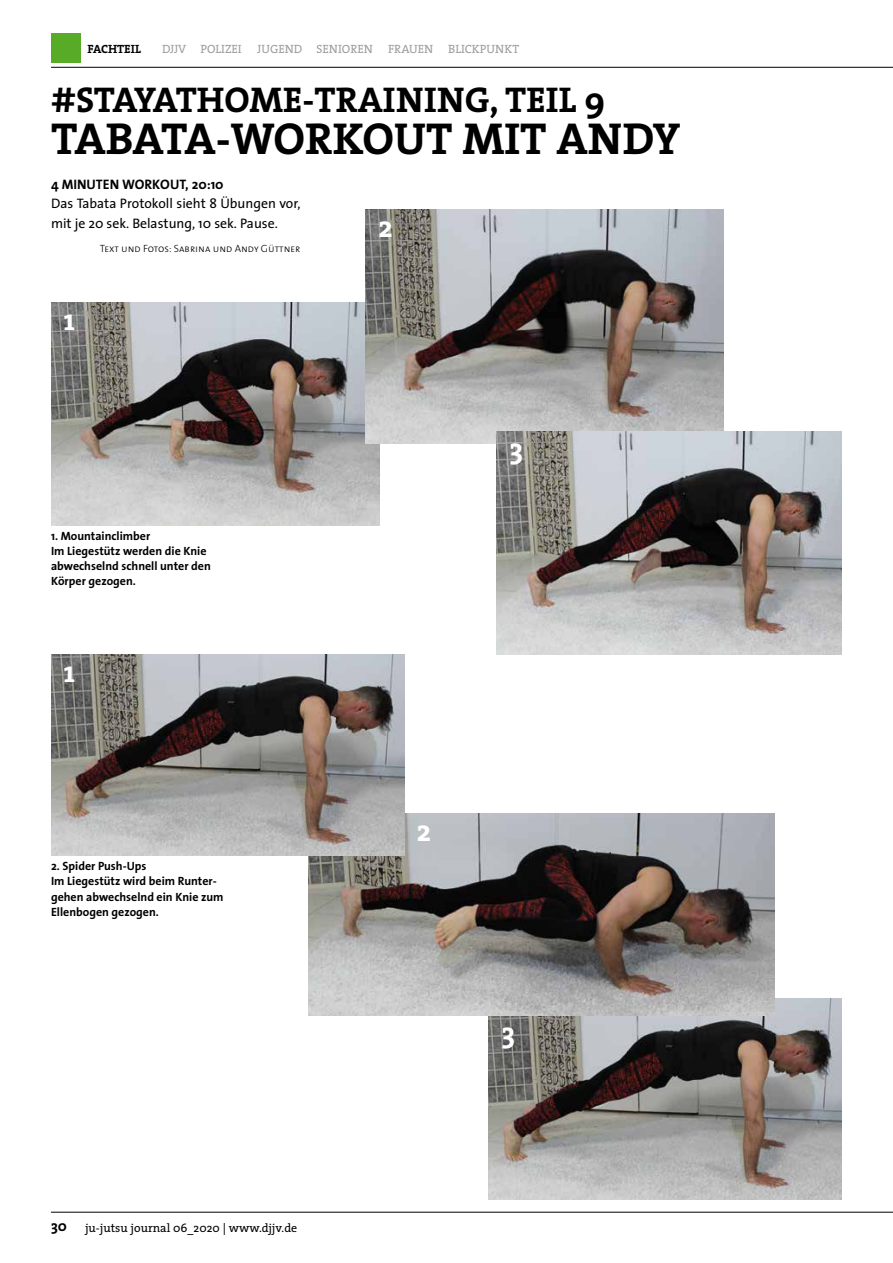
<style>
.page{position:relative;width:893px;height:1263px;background:#fff}
.page>*{position:absolute;margin:0;border:0;box-sizing:border-box;transform-origin:0 0}
.t1{font:700 45px "The Serif";color:#000}
.t2{font:700 36px "The Serif";color:#000}
.t3{font:700 30px "The Serif";color:#fff}
.t4{font:13.8px/19.5px "Thesis Sans";color:#000}
.t5{font:700 13.8px "Thesis Sans";color:#000}
.t6{font:700 12px/15px "Thesis Sans";color:#000}
.t7{font:12px "The Serif";color:#9c9e9f}
.t8{font:12px "The Serif";color:#000}
.t9{font:700 12px "The Serif";color:#000}
.t10{font:10.5px "Thesis Sans Light Caps";color:#000}
.s1{font-weight:700;font-size:15px}
</style>
<div class="page">
<hr style="left:51px;top:67px;width:842px;height:1px;background:#000">
<hr style="left:51px;top:1212px;width:842px;height:1px;background:#000">
<div style="left:51px;top:33px;width:30px;height:30px;background:#57ab27"></div>
<img style="left:51px;top:302px;width:328px;height:223px">
<img style="left:366px;top:210px;width:358px;height:234px">
<img style="left:497px;top:432px;width:345px;height:223px">
<img style="left:489px;top:999px;width:353px;height:200px">
<img style="left:309px;top:813px;width:465px;height:203px">
<img style="left:51px;top:655px;width:353px;height:200px">
<p class="t9" style="left:88px;top:39px;width:55px">FACHTEIL</p>
<p class="t7" style="left:162px;top:39px;width:81px">DJJV POLIZEI</p>
<p class="t7" style="left:257px;top:39px;width:117px">JUGEND SENIOREN</p>
<p class="t7" style="left:388px;top:39px;width:46px">FRAUEN</p>
<p class="t7" style="left:448px;top:39px;width:72px">BLICKPUNKT</p>
<h2 class="t2" style="left:51px;top:70px;width:556px">#STAYATHOME-TRAINING, TEIL 9</h2>
<h1 class="t1" style="left:51px;top:101px;width:631px">TABATA-WORKOUT MIT ANDY</h1>
<p class="t5" style="left:51px;top:176px;width:174px">4 MINUTEN WORKOUT, 20:10</p>
<p class="t4" style="left:51px;top:194px;width:251px">Das Tabata Protokoll sieht 8 Übungen vor, mit je 20 sek. Belastung, 10 sek. Pause.</p>
<p class="t10" style="left:100px;top:242px;width:202px">Text und Fotos: Sabrina und Andy Güttner</p>
<h3 class="t3" style="left:378px;top:202px;width:16px">2</h3>
<h3 class="t3" style="left:64px;top:294px;width:13px">1</h3>
<p class="t6" style="left:51px;top:529px;width:161px">1. Mountainclimber<br>Im Liegestütz werden die Knie abwechselnd schnell unter den<br>Körper gezogen.</p>
<h3 class="t3" style="left:64px;top:647px;width:13px">1</h3>
<p class="t6" style="left:51px;top:859px;width:174px">2. Spider Push-Ups<br>Im Liegestütz wird beim Runter&shy;gehen abwechselnd ein Knie zum<br>Ellenbogen gezogen.</p>
<p class="t8" style="left:51px;top:1218px;width:248px"><span class="s1">30</span> ju-jutsu journal 06_2020 | www.djjv.de</p>
<h3 class="t3" style="left:509px;top:424px;width:15px">3</h3>
<h3 class="t3" style="left:417px;top:805px;width:16px">2</h3>
<h3 class="t3" style="left:502px;top:1008px;width:15px">3</h3>
</div>
